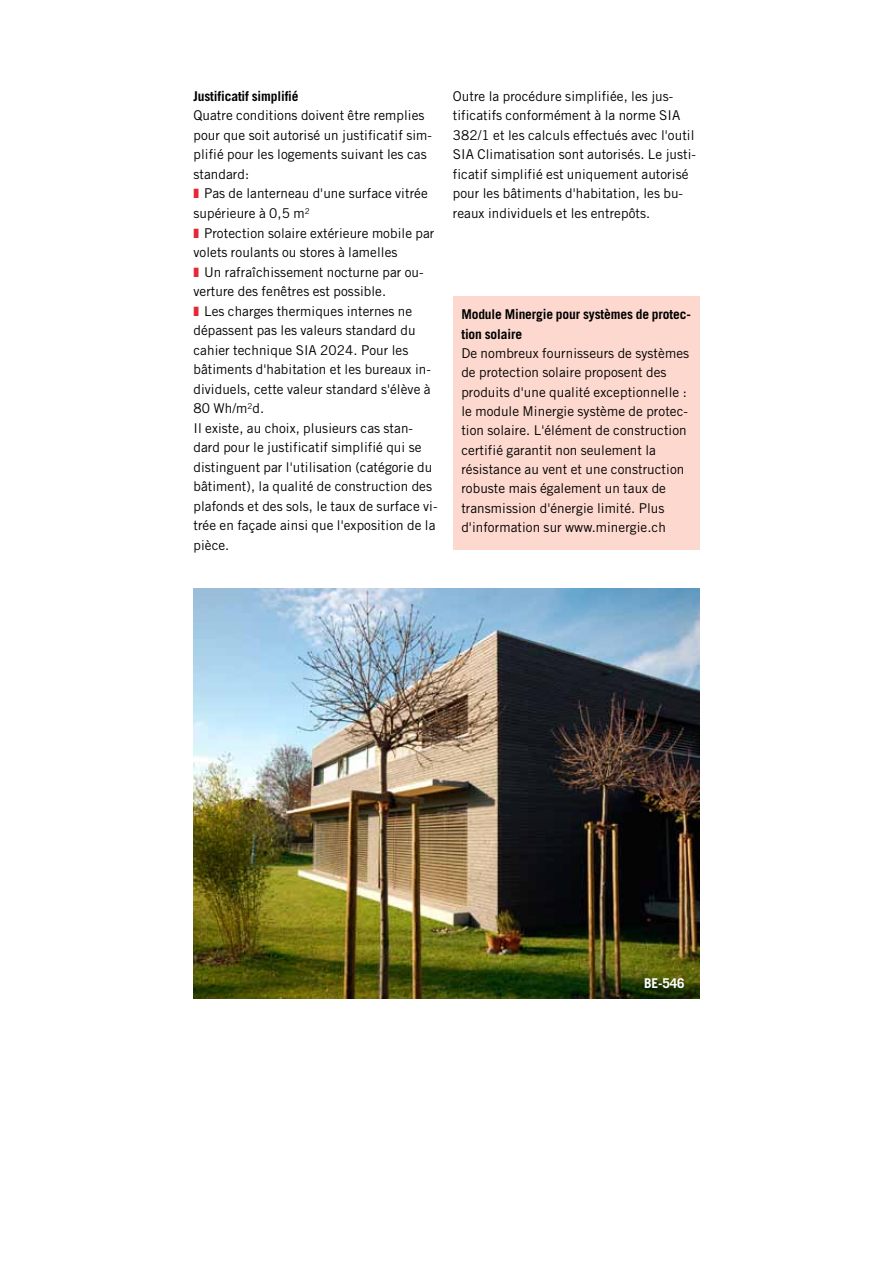
<style>
.page{position:relative;width:893px;height:1263px;background:#fff}
.page>*{position:absolute;margin:0;border:0;box-sizing:border-box;transform-origin:0 0}
.t1{font:13.5px/19.5px "Trade Gothic";letter-spacing:.005em;color:#000}
.t2{font:700 13.5px/19.4px "Trade Gothic";letter-spacing:-.01em;color:#000}
.t3{font:700 13.5px "Trade Gothic";color:#fff}
</style>
<div class="page">
<img style="left:193px;top:589px;width:506px;height:409px">
<div style="left:453px;top:296px;width:246px;height:254px;background:#fdd8ce"></div>
<p class="t2" style="left:193px;top:86px;width:107px">Justificatif simplifié</p>
<p class="t1" style="left:193px;top:106px;width:240px">Quatre conditions doivent être remplies pour que soit autorisé un justificatif sim&shy;plifié pour les logements suivant les cas standard:</p>
<p class="t1" style="left:193px;top:184px;width:236px;text-indent:11px">Pas de lanterneau d'une surface vitrée supérieure à 0,5 m<sup>2</sup></p>
<p class="t1" style="left:193px;top:223px;width:242px;text-indent:11px">Protection solaire extérieure mobile par volets roulants ou stores à lamelles</p>
<p class="t1" style="left:193px;top:262px;width:232px;text-indent:11px">Un rafraîchissement nocturne par ou&shy;verture des fenêtres est possible.</p>
<p class="t1" style="left:193px;top:301px;width:246px;text-indent:11px">Les charges thermiques internes ne dépassent pas les valeurs standard du cahier technique SIA 2024. Pour les bâtiments d'habitation et les bureaux in&shy;dividuels, cette valeur standard s'élève à 80 Wh/m<sup>2</sup>d.<br>Il existe, au choix, plusieurs cas stan&shy;dard pour le justificatif simplifié qui se distinguent par l'utilisation (catégorie du bâtiment), la qualité de construction des plafonds et des sols, le taux de surface vi&shy;trée en façade ainsi que l'exposition de la pièce.</p>
<p class="t1" style="left:453px;top:86px;width:245px">Outre la procédure simplifiée, les jus&shy;tificatifs conformément à la norme SIA 382/1 et les calculs effectués avec l'outil SIA Climatisation sont autorisés. Le justi&shy;ficatif simplifié est uniquement autorisé pour les bâtiments d'habitation, les bu&shy;reaux individuels et les entrepôts.</p>
<p class="t2" style="left:461px;top:305px;width:231px">Module Minergie pour systèmes de protec&shy;tion solaire</p>
<p class="t1" style="left:461px;top:343px;width:229px">De nombreux fournisseurs de systèmes de protection solaire proposent des produits d'une qualité exceptionnelle : le module Minergie système de protec&shy;tion solaire. L'élément de construction certifié garantit non seulement la résistance au vent et une construction robuste mais également un taux de transmission d'énergie limité. Plus d'information sur www.minergie.ch</p>
<p class="t3" style="left:644px;top:974px;width:42px">BE-546</p>
</div>
